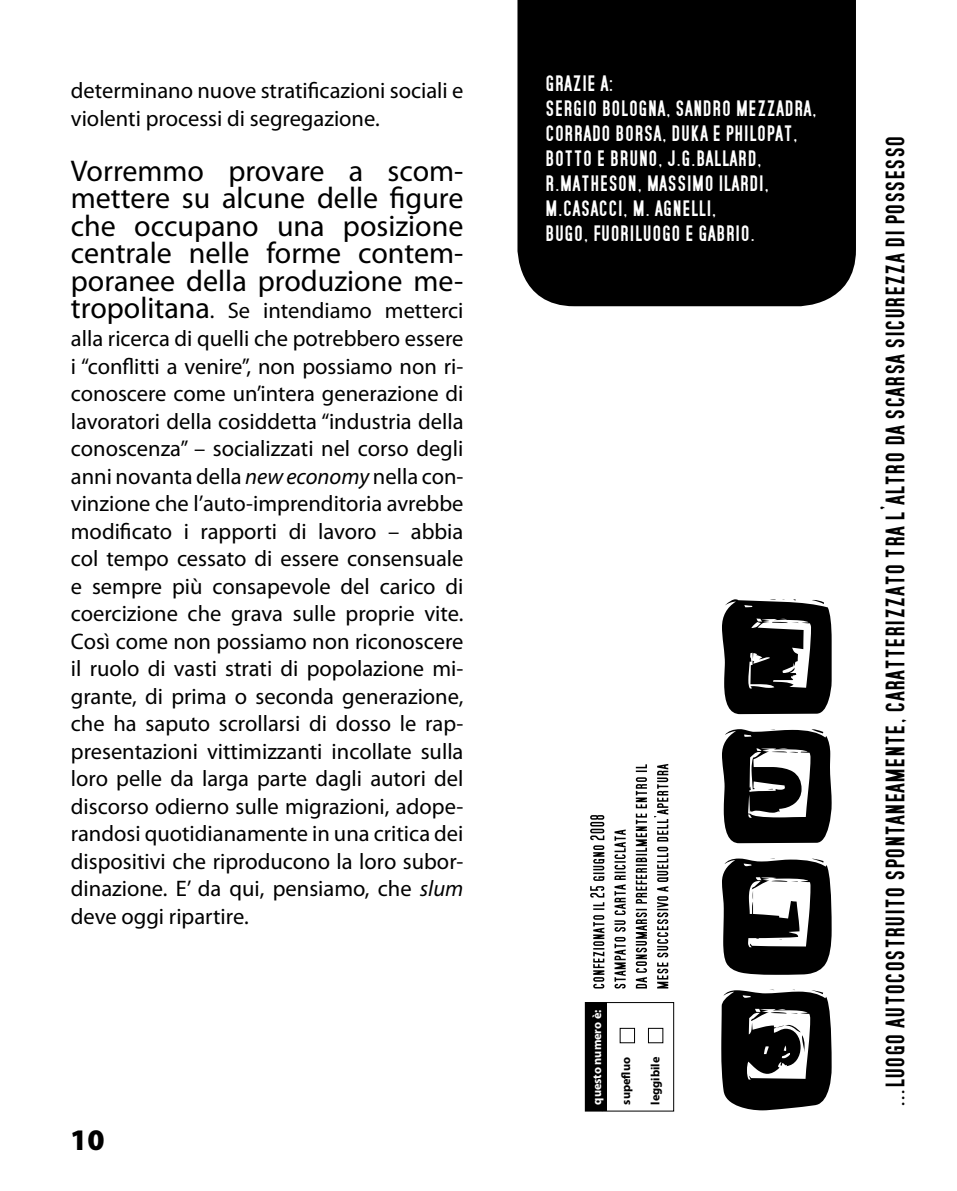
<style>
.page{position:relative;width:957px;height:1191px;background:#fff}
.page>*{position:absolute;margin:0;border:0;box-sizing:border-box;transform-origin:0 0}
.t1{font:30px/27.5px "Myriad Pro";color:#000;text-align:justify}
.t2{font:700 30px "SF Movie Poster";color:#000}
.t3{font:900 30px "Myriad Pro";color:#000}
.t4{font:700 25px/25px "SF Movie Poster";color:#fff}
.t5{font:22.5px/27.5px "Myriad Pro";color:#000}
.t6{font:700 12.25px "Myriad Pro";color:#000}
.t7{font:700 12.25px "Myriad Pro";color:#fff}
.s1{font-size:30px}
.s2{font-style:italic}
</style>
<div class="page">
<svg style="left:721px;top:599px;width:110px;height:511px;fill:#000"></svg>
<div style="left:517px;top:0;width:339px;height:306px;background:#000"></div>
<div style="left:585px;top:1002px;width:89px;height:109px;border:1px solid #000"></div>
<div style="left:585px;top:1002px;width:21px;height:109px;background:#000"></div>
<div style="left:620px;top:1028px;width:15px;height:15px;border:1px solid #000"></div>
<div style="left:648px;top:1028px;width:15px;height:15px;border:1px solid #000"></div>
<svg style="left:590px;top:815px;width:14px;height:173px"></svg>
<svg style="left:614px;top:829px;width:11px;height:159px"></svg>
<svg style="left:636px;top:764px;width:11px;height:224px"></svg>
<svg style="left:654px;top:764px;width:14px;height:224px"></svg>
<p class="t5" style="left:71px;top:78px;width:394px">determinano nuove stratificazioni sociali e violenti processi di segregazione.</p>
<h1 class="t1" style="left:71px;top:158px;width:394px">Vorremmo provare a scom&shy;mettere su alcune delle figure che occupano una posizione centrale nelle forme contem&shy;poranee della produzione me-</h1>
<p class="t5" style="left:71px;top:298px;width:394px;text-align:justify"><span class="s1">tropolitana</span>. Se intendiamo metterci alla ricerca di quelli che potrebbero essere i “conflitti a venire”, non possiamo non ri&shy;conoscere come un’intera generazione di lavoratori della cosiddetta “industria della conoscenza” – socializzati nel corso degli anni novanta della <span class="s2">new economy</span> nella con&shy;vinzione che l’auto-imprenditoria avrebbe modificato i rapporti di lavoro – abbia col tempo cessato di essere consensuale e sempre più consapevole del carico di coercizione che grava sulle proprie vite.<br>Così come non possiamo non riconoscere il ruolo di vasti strati di popolazione mi&shy;grante, di prima o seconda generazione, che ha saputo scrollarsi di dosso le rap&shy;presentazioni vittimizzanti incollate sulla loro pelle da larga parte dagli autori del discorso odierno sulle migrazioni, adope&shy;randosi quotidianamente in una critica dei dispositivi che riproducono la loro subor&shy;dinazione. E’ da qui, pensiamo, che <span class="s2">slum </span>deve oggi ripartire.</p>
<h1 class="t3" style="left:70px;top:1122px;width:36px">10</h1>
<p class="t4" style="left:545px;top:70px;width:273px">GRAZIE A:<br>SERGIO BOLOGNA, SANDRO MEZZADRA,<br>CORRADO BORSA, DUKA E PHILOPAT,<br>BOTTO E BRUNO, J.G.BALLARD,<br>R.MATHESON, MASSIMO ILARDI,<br>M.CASACCI, M. AGNELLI,<br>BUGO, FUORILUOGO E GABRIO.</p>
<p class="t7" style="left:590px;top:1104px;width:96px;rotate:-90deg">questo numero è:</p>
<p class="t6" style="left:619px;top:1104px;width:49px;rotate:-90deg">supefluo</p>
<p class="t6" style="left:648px;top:1104px;width:49px;rotate:-90deg">leggibile</p>
<h1 class="t2" style="left:876px;top:1107px;width:973px;rotate:-90deg">...LUOGO AUTOCOSTRUITO SPONTANEAMENTE, CARATTERIZZATO TRA L’ALTRO DA SCARSA SICUREZZA DI POSSESSO</h1>
</div>
